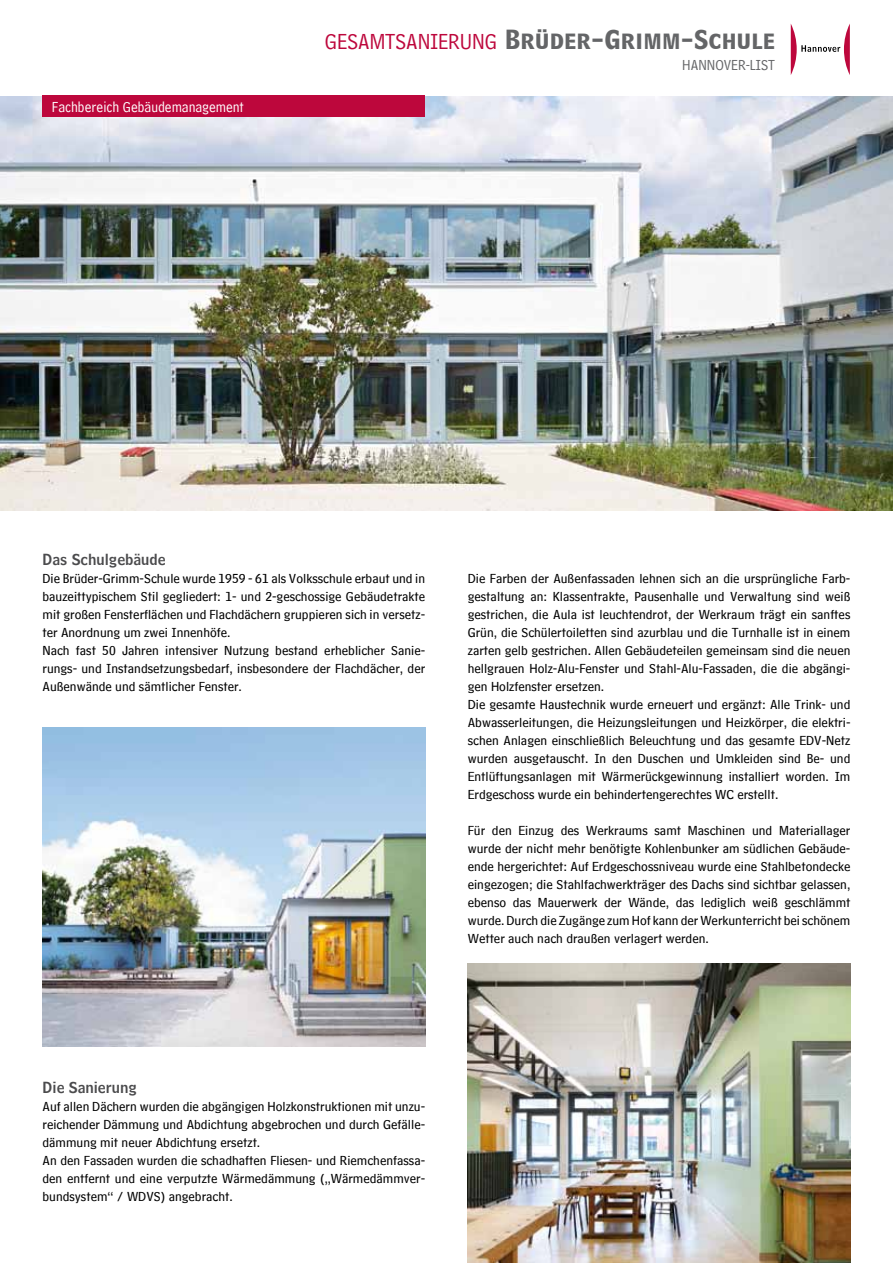
<style>
.page{position:relative;width:893px;height:1263px;background:#fff}
.page>*{position:absolute;margin:0;border:0;box-sizing:border-box;transform-origin:0 0}
.t1{font:22.95px "HM Big Caps";color:#646567}
.t2{font:15.3px "HM Comment";color:#fff}
.t3{font:15.3px "HM Comment";color:#646567}
.t4{font:15px "HM Headline";color:#4b4b4d}
.t5{font:13.5px/18px "HM Text";color:#000}
.s1{font-family:"HM Comment";color:#bd073c}
</style>
<div class="page">
<img style="left:0;top:96px;width:893px;height:414px">
<img style="left:468px;top:963px;width:382px;height:300px">
<img style="left:43px;top:727px;width:382px;height:319px">
<svg style="left:791px;top:24px;width:59px;height:51px"></svg>
<div style="left:43px;top:96px;width:382px;height:21px;background:#bd073c"></div>
<p class="t2" style="left:52px;top:94px;width:193px">Fachbereich Gebäudemanagement</p>
<h1 class="t1" style="left:325px;top:21px;width:452px"><span class="s1">GESAMTSANIERUNG</span> Brüder-Grimm-Schule</h1>
<p class="t3" style="left:682px;top:51px;width:94px">HANNOVER-LIST</p>
<p class="t4" style="left:43px;top:547px;width:125px">Das Schulgebäude</p>
<p class="t5" style="left:43px;top:567px;width:384px">Die Brüder-Grimm-Schule wurde 1959 - 61 als Volksschule erbaut und in bauzeittypischem Stil gegliedert: 1- und 2-geschossige Gebäudetrakte mit großen Fensterflächen und Flachdächern gruppieren sich in versetz&shy;ter Anordnung um zwei Innenhöfe.<br>Nach fast 50 Jahren intensiver Nutzung bestand erheblicher Sanie&shy;rungs- und Instandsetzungsbedarf, insbesondere der Flachdächer, der Außenwände und sämtlicher Fenster.</p>
<p class="t5" style="left:468px;top:567px;width:384px">Die Farben der Außenfassaden lehnen sich an die ursprüngliche Farb&shy;gestaltung an: Klassentrakte, Pausenhalle und Verwaltung sind weiß gestrichen, die Aula ist leuchtendrot, der Werkraum trägt ein sanftes Grün, die Schülertoiletten sind azurblau und die Turnhalle ist in einem zarten gelb gestrichen. Allen Gebäudeteilen gemeinsam sind die neuen hellgrauen Holz-Alu-Fenster und Stahl-Alu-Fassaden, die die abgängi&shy;gen Holzfenster ersetzen.<br>Die gesamte Haustechnik wurde erneuert und ergänzt: Alle Trink- und Abwasserleitungen, die Heizungsleitungen und Heizkörper, die elektri&shy;schen Anlagen einschließlich Beleuchtung und das gesamte EDV-Netz wurden ausgetauscht. In den Duschen und Umkleiden sind Be- und Entlüftungsanlagen mit Wärmerückgewinnung installiert worden. Im Erdgeschoss wurde ein behindertengerechtes WC erstellt.</p>
<p class="t5" style="left:468px;top:819px;width:384px;text-align:justify">Für den Einzug des Werkraums samt Maschinen und Materiallager wurde der nicht mehr benötigte Kohlenbunker am südlichen Gebäude&shy;ende hergerichtet: Auf Erdgeschossniveau wurde eine Stahlbetondecke eingezogen; die Stahlfachwerkträger des Dachs sind sichtbar gelassen, ebenso das Mauerwerk der Wände, das lediglich weiß geschlämmt wurde. Durch die Zugänge zum Hof kann der Werkunterricht bei schönem Wetter auch nach draußen verlagert werden.</p>
<p class="t4" style="left:43px;top:1075px;width:96px">Die Sanierung</p>
<p class="t5" style="left:43px;top:1095px;width:384px">Auf allen Dächern wurden die abgängigen Holzkonstruktionen mit unzu&shy;reichender Dämmung und Abdichtung abgebrochen und durch Gefälle&shy;dämmung mit neuer Abdichtung ersetzt.<br>An den Fassaden wurden die schadhaften Fliesen- und Riemchenfassa&shy;den entfernt und eine verputzte Wärmedämmung („Wärmedämmver&shy;bundsystem“ / WDVS) angebracht.</p>
</div>
